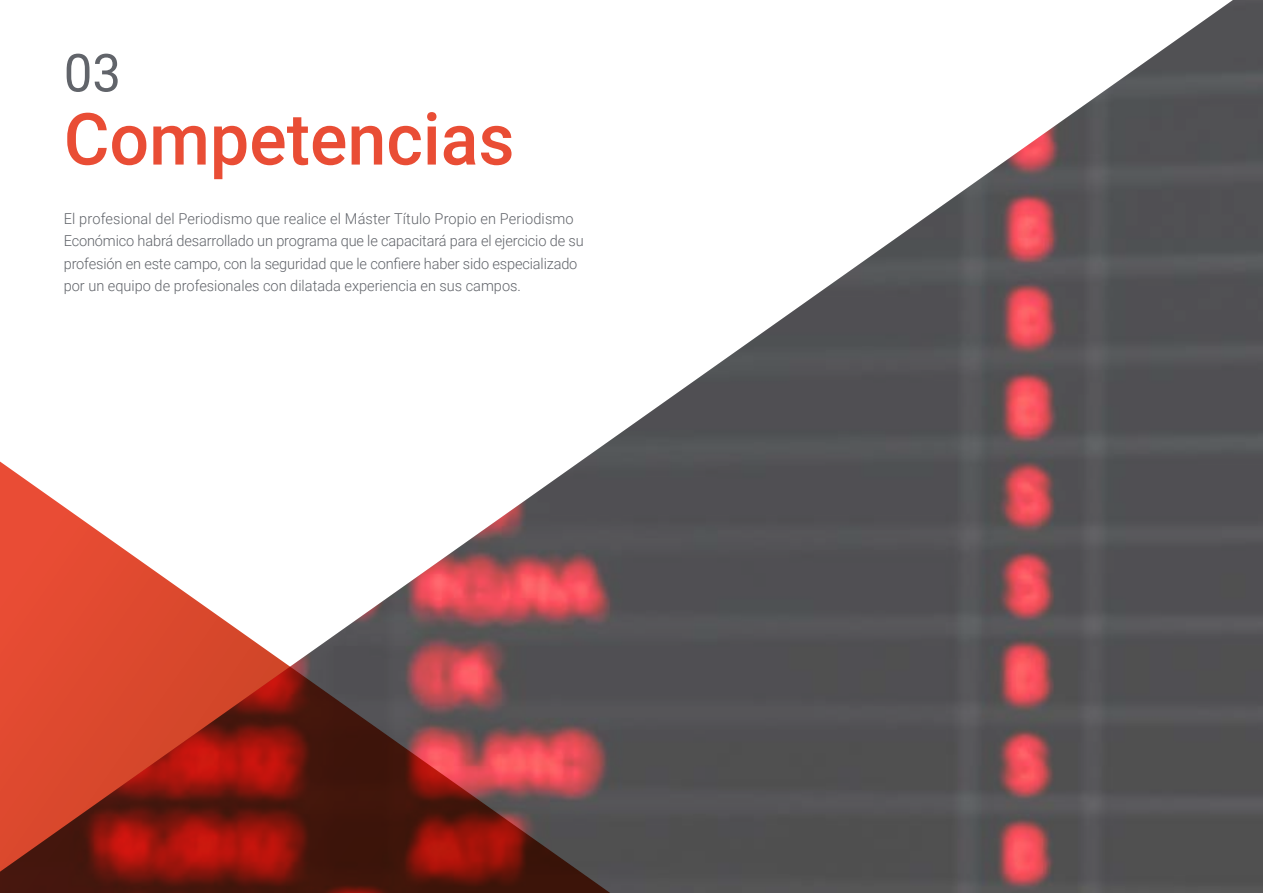
<style>
.page{position:relative;width:1263px;height:893px;background:#fff}
.page>*{position:absolute;margin:0;border:0;box-sizing:border-box;transform-origin:0 0}
.t1{font:500 72px "Roboto";color:#e94d35}
.t2{font:52.5px "Roboto";color:#61646a}
.t3{font:300 15px/22.5px "Roboto";letter-spacing:-.01em;color:#61646a}
</style>
<div class="page">
<img style="left:602px;top:0;width:661px;height:893px">
<svg style="left:0;top:446px;width:640px;height:447px"></svg>
<h2 class="t2" style="left:64px;top:36px;width:59px">03</h2>
<h1 class="t1" style="left:64px;top:89px;width:452px">Competencias</h1>
<p class="t3" style="left:64px;top:207px;width:521px">El profesional del Periodismo que realice el Máster Título Propio en Periodismo Económico habrá desarrollado un programa que le capacitará para el ejercicio de su profesión en este campo, con la seguridad que le confiere haber sido especializado por un equipo de profesionales con dilatada experiencia en sus campos.</p>
</div>
